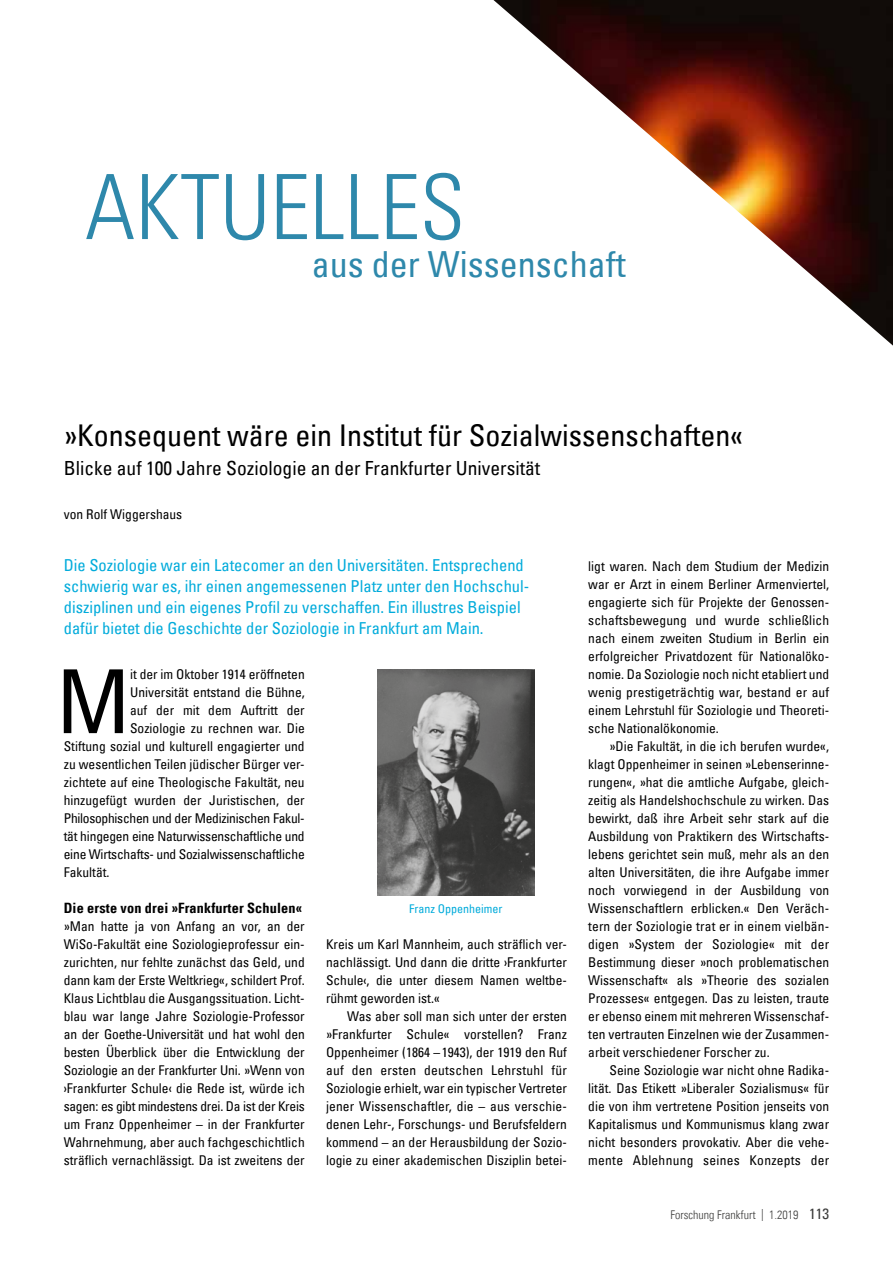
<style>
.page{position:relative;width:893px;height:1263px;background:#fff}
.page>*{position:absolute;margin:0;border:0;box-sizing:border-box;transform-origin:0 0}
.t1{font:90px "Univers Com 47 Light Cond";color:#2e88ab}
.t2{font:condensed 88.35px "Univers Com 57";color:#000}
.t3{font:condensed 36px "Univers Com 57";color:#2e88ab}
.t4{font:condensed 30px "Univers Com 57";color:#000}
.t5{font:condensed 19.5px "Univers Com 57";color:#000}
.t6{font:condensed 16.5px/21px "Univers Com 57";color:#00abdb}
.t7{font:14.25px "Univers Com 67 Bold Cond";letter-spacing:.01em;color:#000}
.t8{font:condensed 13.5px/18px "Univers Com 57";color:#000;text-align:justify}
.t9{font:condensed 13.5px "Univers Com 57";letter-spacing:-.02em;color:#000}
.t10{font:12px "Univers Com 47 Light Cond";color:#3c3c3b}
.t11{font:condensed 12px "Univers Com 57";color:#00abdb}
.s1{font-family:"Univers Com 57";font-stretch:condensed;font-size:15px}
</style>
<div class="page">
<img style="left:377px;top:670px;width:157px;height:225px">
<img style="left:493px;top:0;width:400px;height:346px">
<h1 class="t1" style="left:85px;top:153px;width:381px">AKTUELLES</h1>
<h3 class="t3" style="left:312px;top:241px;width:315px">aus der Wissenschaft</h3>
<h3 class="t4" style="left:64px;top:416px;width:681px">»Konsequent wäre ein Institut für Sozialwissenschaften«</h3>
<h3 class="t5" style="left:64px;top:456px;width:478px">Blicke auf 100 Jahre Soziologie an der Frankfurter Universität</h3>
<p class="t8" style="left:64px;top:505px;width:120px">von Rolf Wiggershaus</p>
<p class="t6" style="left:64px;top:554px;width:465px">Die Soziologie war ein Latecomer an den Universitäten. Entsprechend schwierig war es, ihr einen angemessenen Platz unter den Hochschul&shy;disziplinen und ein eigenes Profil zu verschaffen. Ein illustres Beispiel dafür bietet die Geschichte der Soziologie in Frankfurt am Main.</p>
<h2 class="t2" style="left:57px;top:646px;width:75px">M</h2>
<p class="t8" style="left:130px;top:665px;width:176px">it der im Oktober 1914 eröffneten</p>
<p class="t8" style="left:130px;top:683px;width:176px">Universität entstand die Bühne,</p>
<p class="t8" style="left:130px;top:701px;width:176px">auf der mit dem Auftritt der</p>
<p class="t8" style="left:130px;top:719px;width:176px">Soziologie zu rechnen war. Die</p>
<p class="t8" style="left:64px;top:737px;width:242px">Stiftung sozial und kulturell engagierter und</p>
<p class="t8" style="left:64px;top:755px;width:242px">zu wesentlichen Teilen jüdischer Bürger ver-</p>
<p class="t8" style="left:64px;top:773px;width:242px">zichtete auf eine Theologische Fakultät, neu</p>
<p class="t8" style="left:64px;top:791px;width:242px">hinzugefügt wurden der Juristischen, der</p>
<p class="t9" style="left:64px;top:810px;width:242px">Philosophischen und der Medizinischen Fakul-</p>
<p class="t8" style="left:64px;top:827px;width:242px">tät hingegen eine Naturwissenschaftliche und</p>
<p class="t8" style="left:64px;top:845px;width:242px">eine Wirtschafts- und Sozialwissenschaftliche</p>
<p class="t8" style="left:64px;top:863px;width:47px">Fakultät.</p>
<p class="t7" style="left:64px;top:899px;width:240px">Die erste von drei »Frankfurter Schulen«</p>
<p class="t8" style="left:64px;top:917px;width:242px">»Man hatte ja von Anfang an vor, an der WiSo-Fakultät eine Soziologieprofessur ein&shy;zurichten, nur fehlte zunächst das Geld, und dann kam der Erste Weltkrieg«, schildert Prof.<br>Klaus Lichtblau die Ausgangssituation. Licht&shy;blau war lange Jahre Soziologie-Professor an der Goethe-Universität und hat wohl den besten Überblick über die Entwicklung der Soziologie an der Frankfurter Uni. »Wenn von ›Frankfurter Schule‹ die Rede ist, würde ich sagen: es gibt mindestens drei. Da ist der Kreis um Franz Oppenheimer – in der Frankfurter Wahrnehmung, aber auch fachgeschichtlich sträflich vernachlässigt. Da ist zweitens der</p>
<p class="t11" style="left:409px;top:901px;width:95px">Franz Oppenheimer</p>
<p class="t8" style="left:326px;top:935px;width:242px">Kreis um Karl Mannheim, auch sträflich ver&shy;nachlässigt. Und dann die dritte ›Frankfurter Schule‹, die unter diesem Namen weltbe&shy;rühmt geworden ist.«</p>
<p class="t8" style="left:326px;top:1007px;width:242px;text-indent:21px">Was aber soll man sich unter der ersten »Frankfurter Schule« vorstellen? Franz Oppenheimer (1864 – 1943), der 1919 den Ruf auf den ersten deutschen Lehrstuhl für Soziologie erhielt, war ein typischer Vertreter jener Wissenschaftler, die – aus verschie&shy;denen Lehr-, Forschungs- und Berufsfeldern kommend – an der Herausbildung der Sozio&shy;logie zu einer akademischen Disziplin betei-</p>
<p class="t8" style="left:588px;top:557px;width:242px">ligt waren. Nach dem Studium der Medizin war er Arzt in einem Berliner Armenviertel, engagierte sich für Projekte der Genossen&shy;schaftsbewegung und wurde schließlich nach einem zweiten Studium in Berlin ein erfolgreicher Privatdozent für Nationalöko&shy;nomie. Da Soziologie noch nicht etabliert und wenig prestigeträchtig war, bestand er auf einem Lehrstuhl für Soziologie und Theoreti&shy;sche Nationalökonomie.</p>
<p class="t8" style="left:588px;top:737px;width:242px;text-indent:21px">»Die Fakultät, in die ich berufen wurde«, klagt Oppenheimer in seinen »Lebenserinne&shy;rungen«, »hat die amtliche Aufgabe, gleich&shy;zeitig als Handelshochschule zu wirken. Das bewirkt, daß ihre Arbeit sehr stark auf die Ausbildung von Praktikern des Wirtschafts&shy;lebens gerichtet sein muß, mehr als an den alten Universitäten, die ihre Aufgabe immer noch vorwiegend in der Ausbildung von Wissenschaftlern erblicken.« Den Veräch&shy;tern der Soziologie trat er in einem vielbän&shy;digen »System der Soziologie« mit der Bestimmung dieser »noch problematischen Wissenschaft« als »Theorie des sozialen Prozesses« entgegen. Das zu leisten, traute er ebenso einem mit mehreren Wissenschaf&shy;ten vertrauten Einzelnen wie der Zusammen&shy;arbeit verschiedener Forscher zu.</p>
<p class="t8" style="left:588px;top:1061px;width:242px;text-indent:21px">Seine Soziologie war nicht ohne Radika&shy;lität. Das Etikett »Liberaler Sozialismus« für die von ihm vertretene Position jenseits von Kapitalismus und Kommunismus klang zwar nicht besonders provokativ. Aber die vehe&shy;mente Ablehnung seines Konzepts der</p>
<p class="t10" style="left:671px;top:1208px;width:160px">Forschung Frankfurt | 1.2019 <span class="s1">113</span></p>
</div>
